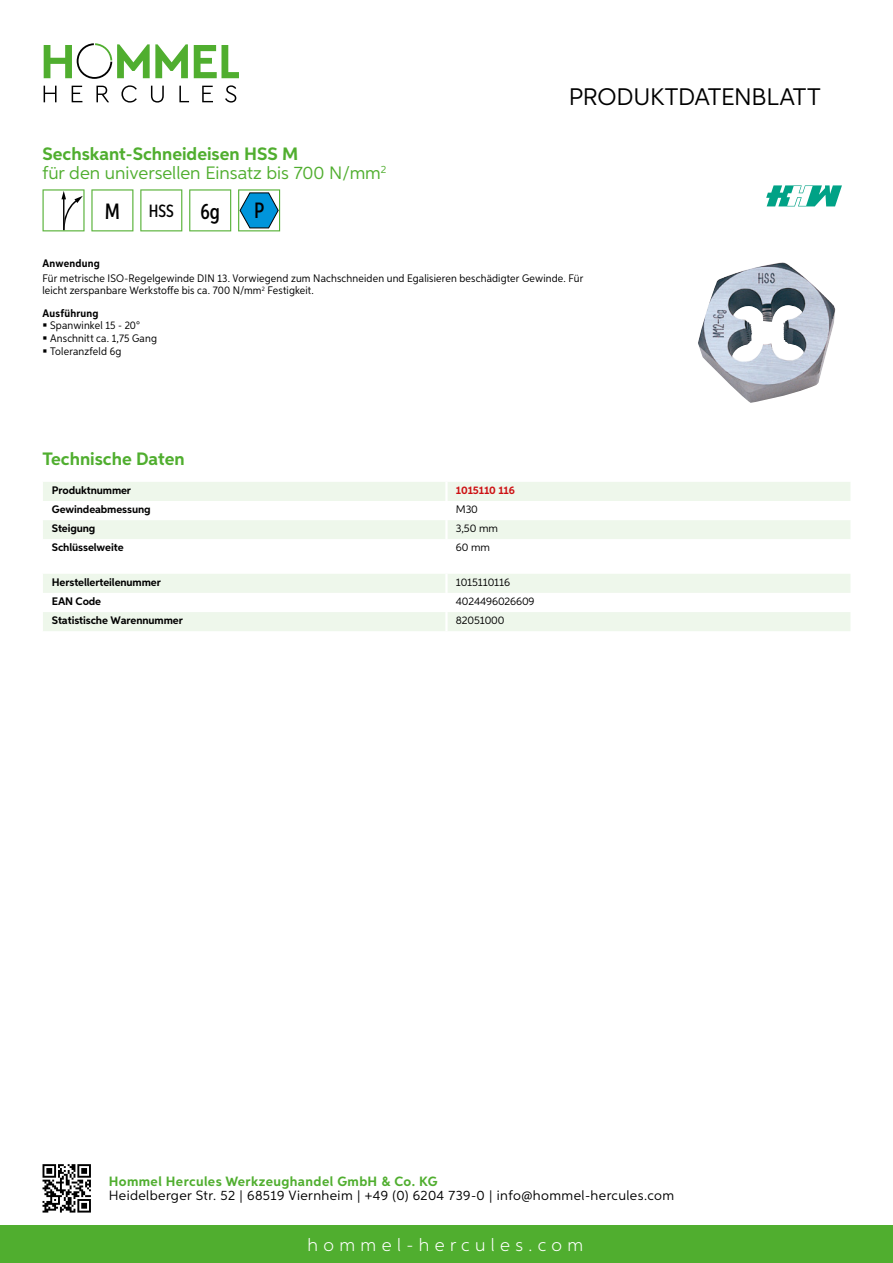
<style>
.page{position:relative;width:893px;height:1263px;background:#fff}
.page>*{position:absolute;margin:0;border:0;box-sizing:border-box;transform-origin:0 0}
.t1{font:24px "Aspira";letter-spacing:-.01em;color:#000}
.t2{font:500 22.2px "Aspira XX Nar";color:#000}
.t3{font:18px/19.8px "Aspira";color:#50ae2f}
.t4{font:300 18px "Aspira";letter-spacing:.3em;color:#fff}
.t5{font:700 18px "Aspira";color:#50ae2f}
.t6{font:500 17.85px "Aspira XX Nar";color:#000}
.t7{font:13.5px "Aspira";letter-spacing:.03em;color:#000}
.t8{font:700 13.5px "Aspira";letter-spacing:.03em;color:#50ae2f}
.t9{font:10.95px/12.8px "Aspira Nar";letter-spacing:.015em;color:#000}
.t10{font:700 10.95px "Aspira";letter-spacing:-.01em;color:#000}
.t11{font:10.95px "Aspira";letter-spacing:-.01em;color:#000}
.t12{font:700 10.95px "Aspira Nar";letter-spacing:.02em;color:#000}
.t13{font:700 10.95px "Aspira";letter-spacing:-.01em;color:#cd1013}
.s1{font-weight:700}
.s2{font-size:22.2px}
</style>
<div class="page">
<div style="left:0;top:1226px;width:893px;height:37px;background:#50ae2f"></div>
<svg style="left:43px;top:1164px;width:48px;height:48px"></svg>
<svg style="left:194px;top:45px;width:45px;height:33px"></svg>
<svg style="left:44px;top:43px;width:144px;height:36px"></svg>
<svg style="left:44px;top:86px;width:13px;height:16px"></svg>
<svg style="left:72px;top:86px;width:10px;height:16px"></svg>
<svg style="left:96px;top:86px;width:13px;height:16px"></svg>
<svg style="left:121px;top:85px;width:16px;height:18px"></svg>
<svg style="left:151px;top:86px;width:13px;height:17px"></svg>
<svg style="left:179px;top:86px;width:10px;height:16px"></svg>
<svg style="left:202px;top:86px;width:11px;height:16px"></svg>
<svg style="left:225px;top:85px;width:11px;height:18px"></svg>
<div style="left:43px;top:482px;width:807px;height:19px;background:#eef7eb"></div>
<div style="left:43px;top:520px;width:807px;height:19px;background:#eef7eb"></div>
<hr style="left:445px;top:482px;width:3px;height:19px;background:#fff">
<hr style="left:445px;top:520px;width:3px;height:19px;background:#fff">
<svg style="left:43px;top:574px;width:807px;height:57px"></svg>
<hr style="left:445px;top:612px;width:3px;height:19px;background:#fff">
<svg style="left:43px;top:189px;width:42px;height:42px"></svg>
<svg style="left:91px;top:189px;width:42px;height:42px"></svg>
<svg style="left:140px;top:189px;width:42px;height:42px"></svg>
<svg style="left:189px;top:189px;width:42px;height:42px"></svg>
<svg style="left:238px;top:189px;width:42px;height:42px"></svg>
<img style="left:698px;top:262px;width:137px;height:141px">
<svg style="left:766px;top:185px;width:76px;height:21px"></svg>
<h3 class="t3" style="left:43px;top:143px;width:345px"><span class="s1">Sechskant-Schneideisen HSS M<br></span>für den universellen Einsatz bis 700 N/mm<sup>2</sup></h3>
<h2 class="t2" style="left:105px;top:197px;width:17px">M</h2>
<h3 class="t6" style="left:149px;top:200px;width:73px">HSS <span class="s2">6g</span></h3>
<h2 class="t2" style="left:254px;top:197px;width:12px">P</h2>
<h1 class="t1" style="left:569px;top:82px;width:253px">Produktdatenblatt</h1>
<p class="t12" style="left:43px;top:257px;width:59px">Anwendung</p>
<p class="t9" style="left:43px;top:273px;width:542px;line-height:12px">Für metrische ISO-Regelgewinde DIN 13. Vorwiegend zum Nachschneiden und Egalisieren beschädigter Gewinde. Für leicht zerspanbare Werkstoffe bis ca. 700 N/mm<sup>2</sup> Festigkeit.</p>
<p class="t12" style="left:43px;top:306px;width:58px">Ausführung</p>
<p class="t9" style="left:50px;top:319px;width:108px">Spanwinkel 15 - 20°<br>Anschnitt ca. 1,75 Gang<br>Toleranzfeld 6g</p>
<h3 class="t5" style="left:43px;top:448px;width:144px">Technische Daten</h3>
<p class="t10" style="left:52px;top:483px;width:81px">Produktnummer</p>
<p class="t13" style="left:456px;top:483px;width:61px">1015110 116</p>
<p class="t10" style="left:52px;top:502px;width:100px">Gewindeabmessung</p>
<p class="t11" style="left:456px;top:502px;width:24px">M30</p>
<p class="t10" style="left:52px;top:521px;width:45px">Steigung</p>
<p class="t11" style="left:456px;top:522px;width:44px">3,50 mm</p>
<p class="t10" style="left:52px;top:541px;width:73px">Schlüsselweite</p>
<p class="t11" style="left:456px;top:541px;width:36px">60 mm</p>
<p class="t10" style="left:52px;top:575px;width:111px">Herstellerteilenummer</p>
<p class="t11" style="left:456px;top:575px;width:56px">1015110116</p>
<p class="t10" style="left:52px;top:594px;width:51px">EAN Code</p>
<p class="t11" style="left:456px;top:594px;width:80px">4024496026609</p>
<p class="t10" style="left:52px;top:613px;width:132px">Statistische Warennummer</p>
<p class="t11" style="left:456px;top:613px;width:50px">82051000</p>
<p class="t8" style="left:109px;top:1172px;width:330px">Hommel Hercules Werkzeughandel GmbH &amp; Co. KG</p>
<p class="t7" style="left:109px;top:1187px;width:567px">Heidelberger Str. 52 | 68519 Viernheim | +49 (0) 6204 739-0 | info@hommel-hercules.com</p>
<h3 class="t4" style="left:307px;top:1234px;width:277px">hommel-hercules.com</h3>
</div>
